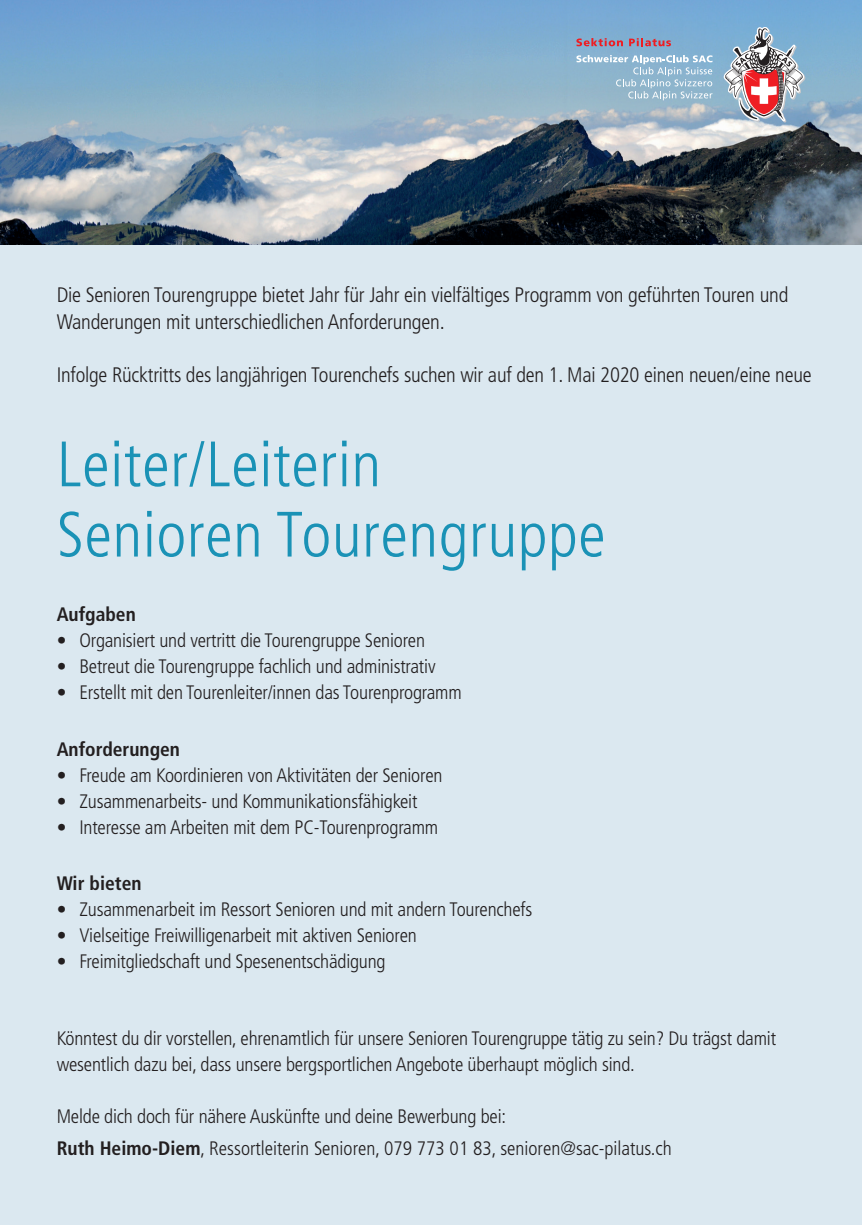
<style>
.page{position:relative;width:862px;height:1225px;background:#dbe8f0}
.page>*{position:absolute;margin:0;border:0;box-sizing:border-box;transform-origin:0 0}
._10_Lauftext_Mitglie{font:300 condensed 64px "Frutiger LT Std";letter-spacing:.01em;color:#1a92b6}
._10__Lauftext{font:300 condensed 21px/26.6px "Frutiger LT Std";letter-spacing:-.01em;color:#231f20}
._10__Lauftext-2{font:300 condensed 19.6px/26px "Frutiger LT Std";letter-spacing:-.01em;color:#231f20}
._10_Lauftext_Mitglie-2{font:300 condensed 19.6px "Frutiger LT Std";color:#231f20}
._10_Lauftext_Mitglie-3{font:700 condensed 19.6px "Frutiger LT Std";color:#231f20}
.s1{font-weight:700}
</style>
<div class="page">
<img style="left:0;top:0;width:862px;height:244px">
<svg style="left:576px;top:55px;width:136px;height:45px;background:#9ebfd4"></svg>
<svg style="left:723px;top:27px;width:82px;height:95px;background:#a5a1af"></svg>
<svg style="left:576px;top:38px;width:47px;height:8px"></svg>
<svg style="left:629px;top:38px;width:42px;height:8px"></svg>
<p class="_10__Lauftext" style="left:57px;top:282px;width:733px">Die Senioren Tourengruppe bietet Jahr für Jahr ein vielfältiges Programm von geführten Touren und<br>Wanderungen mit unterschiedlichen Anforderungen.</p>
<p class="_10__Lauftext" style="left:57px;top:362px;width:756px">Infolge Rücktritts des langjährigen Tourenchefs suchen wir auf den 1. Mai 2020 einen neuen/eine neue</p>
<p class="_10_Lauftext_Mitglie" style="left:57px;top:428px;width:326px">Leiter/Leiterin</p>
<p class="_10_Lauftext_Mitglie" style="left:57px;top:498px;width:550px">Senioren Tourengruppe</p>
<p class="_10_Lauftext_Mitglie-3" style="left:57px;top:602px;width:81px">Aufgaben</p>
<p class="_10__Lauftext-2" style="left:57px;top:627px;width:370px">• Organisiert und vertritt die Tourengruppe Senioren</p>
<p class="_10__Lauftext-2" style="left:57px;top:653px;width:380px">• Betreut die Tourengruppe fachlich und administrativ</p>
<p class="_10__Lauftext-2" style="left:57px;top:679px;width:407px">• Erstellt mit den Tourenleiter/innen das Tourenprogramm</p>
<p class="_10_Lauftext_Mitglie-3" style="left:57px;top:737px;width:125px">Anforderungen</p>
<p class="_10__Lauftext-2" style="left:57px;top:762px;width:387px">• Freude am Koordinieren von Aktivitäten der Senioren</p>
<p class="_10__Lauftext-2" style="left:57px;top:788px;width:362px">• Zusammenarbeits- und Kommunikationsfähigkeit</p>
<p class="_10__Lauftext-2" style="left:57px;top:814px;width:383px">• Interesse am Arbeiten mit dem PC-Tourenprogramm</p>
<p class="_10_Lauftext_Mitglie-3" style="left:57px;top:872px;width:86px">Wir bieten</p>
<p class="_10__Lauftext-2" style="left:57px;top:896px;width:477px">• Zusammenarbeit im Ressort Senioren und mit andern Tourenchefs</p>
<p class="_10__Lauftext-2" style="left:57px;top:922px;width:362px">• Vielseitige Freiwilligenarbeit mit aktiven Senioren</p>
<p class="_10__Lauftext-2" style="left:57px;top:948px;width:330px">• Freimitgliedschaft und Spesenentschädigung</p>
<p class="_10__Lauftext-2" style="left:57px;top:1025px;width:721px">Könntest du dir vorstellen, ehrenamtlich für unsere Senioren Tourengruppe tätig zu sein? Du trägst damit wesentlich dazu bei, dass unsere bergsportlichen Angebote überhaupt möglich sind.</p>
<p class="_10__Lauftext-2" style="left:57px;top:1103px;width:451px">Melde dich doch für nähere Auskünfte und deine Bewerbung bei:</p>
<p class="_10_Lauftext_Mitglie-2" style="left:57px;top:1137px;width:616px"><span class="s1">Ruth Heimo-Diem</span>, Ressortleiterin Senioren, 079 773 01 83, senioren@sac-pilatus.ch</p>
</div>
